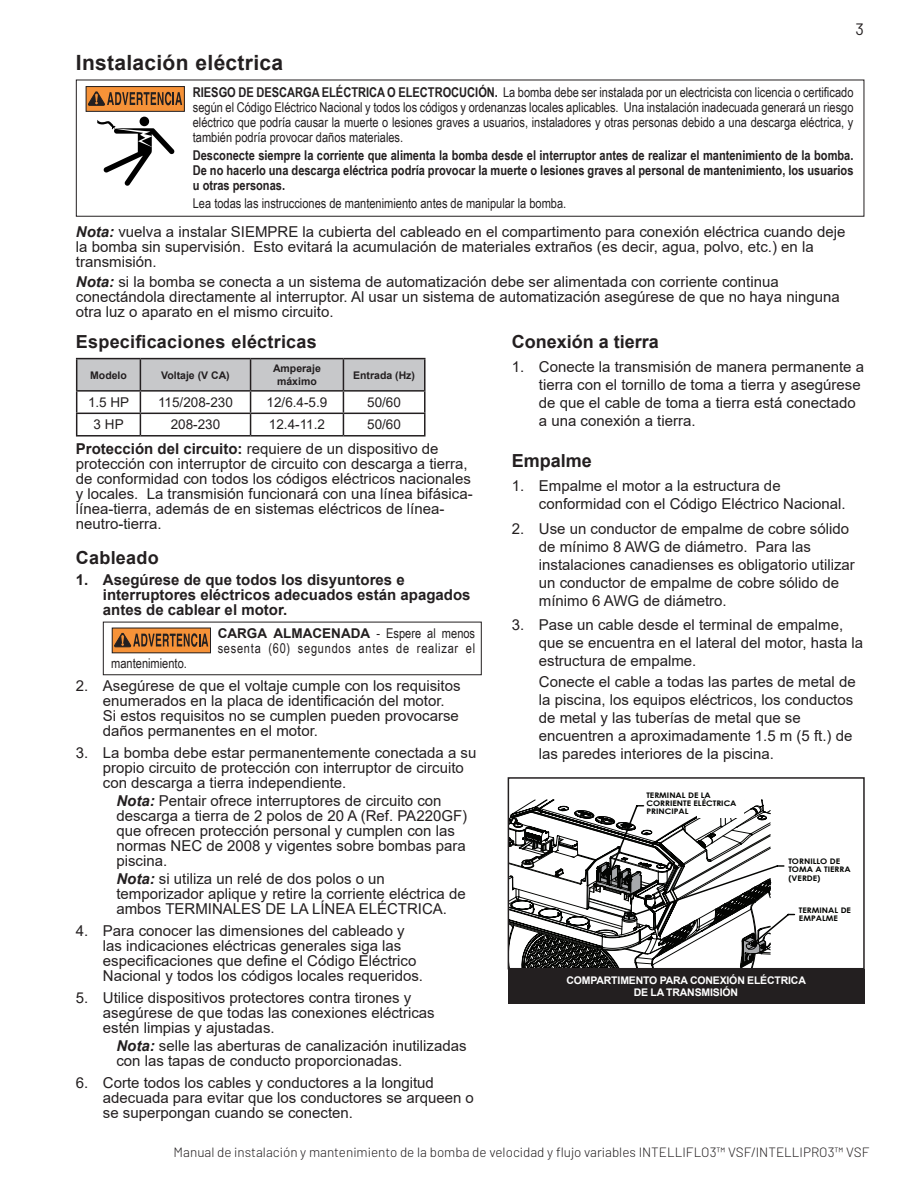
<style>
.page{position:relative;width:918px;height:1188px;background:#fff}
.page>*{position:absolute;margin:0;border:0;box-sizing:border-box;transform-origin:0 0}
.Head_1{font:700 21px "Arial";letter-spacing:.015em;color:#231f20}
.Head_1-2{font:700 18px "Arial";letter-spacing:.015em;color:#231f20}
._1__Level_text{font:700 18px "Arial";color:#231f20}
.t1{font:16.5px "Barlow";color:#231f20}
._1__Level_text-2{font:15px/15px "Arial";color:#231f20}
.t2{font:700 15px/15px "Arial";color:#231f20}
.NUMBERS{font:13.5px/15px "Arial Narrow";color:#231f20;text-align:justify}
.t3{font:700 13.5px/15px "Arial Narrow";color:#231f20;text-align:justify}
.t4{font:300 13.5px "Barlow";color:#231f20}
.NUMBERS-2{font:13.5px/15px "Arial Narrow";letter-spacing:.055em;color:#231f20}
.NUMBERS-3{font:13.5px "Arial";color:#231f20}
.t5{font:700 10.5px/12.6px "Arial";letter-spacing:-.015em;color:#fff;text-align:center}
.NUMBERS-4{font:700 10.5px/12.6px "Arial";color:#231f20;text-align:center}
.t6{font:700 7.65px/8.2px "Century Gothic";color:#040503;scale:1.11 1}
.s1{font-weight:700}
.s2{font-weight:700;font-style:italic}
.s3{font-family:"Arial";font-weight:700}
</style>
<div class="page">
<hr style="left:76px;top:358px;width:64px;height:1px;background:#231f20">
<hr style="left:140px;top:358px;width:111px;height:1px;background:#231f20">
<hr style="left:251px;top:358px;width:92px;height:1px;background:#231f20">
<hr style="left:343px;top:358px;width:83px;height:1px;background:#231f20">
<hr style="left:424px;top:359px;width:2px;height:31px;background:#231f20">
<hr style="left:343px;top:390px;width:83px;height:2px;background:#231f20">
<hr style="left:424px;top:392px;width:2px;height:21px;background:#231f20">
<hr style="left:343px;top:413px;width:83px;height:1px;background:#231f20">
<svg style="left:76px;top:359px;width:349px;height:76px"></svg>
<hr style="left:424px;top:414px;width:2px;height:21px;background:#231f20">
<hr style="left:76px;top:435px;width:64px;height:2px;background:#231f20">
<hr style="left:140px;top:435px;width:111px;height:2px;background:#231f20">
<hr style="left:251px;top:435px;width:92px;height:2px;background:#231f20">
<hr style="left:343px;top:435px;width:83px;height:2px;background:#231f20">
<div style="left:103px;top:622px;width:379px;height:53px;border:1px solid #231f20"></div>
<div style="left:112px;top:628px;width:99px;height:25px;background:#f69238"></div>
<svg style="left:114px;top:632px;width:94px;height:16px"></svg>
<div style="left:140px;top:117px;width:9px;height:9px;background:#000;border-radius:50%"></div>
<svg style="left:97px;top:120px;width:78px;height:66px"></svg>
<div style="left:86px;top:87px;width:98px;height:24px;background:#f69238"></div>
<div style="left:86px;top:86px;width:99px;height:26px;border:1px solid #231f20"></div>
<svg style="left:88px;top:91px;width:94px;height:15px"></svg>
<div style="left:76px;top:80px;width:788px;height:137px;border:1px solid #231f20"></div>
<svg style="left:511px;top:800px;width:285px;height:166px"></svg>
<div style="left:698px;top:786px;width:46px;height:32px;background:#fff"></div>
<div style="left:508px;top:777px;width:357px;height:192px;border:2px solid #231f20"></div>
<div style="left:508px;top:969px;width:356px;height:34px;background:#231f20"></div>
<p class="t1" style="left:855px;top:19px;width:10px">3</p>
<p class="Head_1" style="left:76px;top:47px;width:209px">Instalación eléctrica</p>
<p class="NUMBERS" style="left:193px;top:84px;width:662px"><span class="s1">RIESGO DE DESCARGA ELÉCTRICA O ELECTROCUCIÓN.</span> La bomba debe ser instalada por un electricista con licencia o certificado según el Código Eléctrico Nacional y todos los códigos y ordenanzas locales aplicables. Una instalación inadecuada generará un riesgo eléctrico que podría causar la muerte o lesiones graves a usuarios, instaladores y otras personas debido a una descarga eléctrica, y también podría provocar daños materiales.</p>
<p class="t3" style="left:193px;top:147px;width:662px">Desconecte siempre la corriente que alimenta la bomba desde el interruptor antes de realizar el mantenimiento de la bomba.<br>De no hacerlo una descarga eléctrica podría provocar la muerte o lesiones graves al personal de mantenimiento, los usuarios u otras personas.</p>
<p class="NUMBERS" style="left:193px;top:195px;width:375px">Lea todas las instrucciones de mantenimiento antes de manipular la bomba.</p>
<p class="_1__Level_text-2" style="left:76px;top:224px;width:771px"><span class="s2">Nota:</span> vuelva a instalar SIEMPRE la cubierta del cableado en el compartimento para conexión eléctrica cuando deje la bomba sin supervisión. Esto evitará la acumulación de materiales extraños (es decir, agua, polvo, etc.) en la transmisión.</p>
<p class="_1__Level_text-2" style="left:76px;top:275px;width:765px"><span class="s2">Nota:</span> si la bomba se conecta a un sistema de automatización debe ser alimentada con corriente continua conectándola directamente al interruptor. Al usar un sistema de automatización asegúrese de que no haya ninguna otra luz o aparato en el mismo circuito.</p>
<p class="_1__Level_text" style="left:512px;top:329px;width:149px">Conexión a tierra</p>
<p class="_1__Level_text-2" style="left:539px;top:357px;width:327px;line-height:18px;text-indent:-27px">1. Conecte la transmisión de manera permanente a tierra con el tornillo de toma a tierra y asegúrese de que el cable de toma a tierra está conectado a una conexión a tierra.</p>
<p class="_1__Level_text" style="left:512px;top:448px;width:82px">Empalme</p>
<p class="_1__Level_text-2" style="left:539px;top:476px;width:308px;line-height:18px;text-indent:-27px">1. Empalme el motor a la estructura de conformidad con el Código Eléctrico Nacional.</p>
<p class="_1__Level_text-2" style="left:539px;top:519px;width:317px;line-height:18px;text-indent:-27px">2. Use un conductor de empalme de cobre sólido de mínimo 8 AWG de diámetro. Para las instalaciones canadienses es obligatorio utilizar un conductor de empalme de cobre sólido de mínimo 6 AWG de diámetro.</p>
<p class="_1__Level_text-2" style="left:539px;top:616px;width:326px;line-height:18px;text-indent:-27px">3. Pase un cable desde el terminal de empalme, que se encuentra en el lateral del motor, hasta la estructura de empalme.</p>
<p class="_1__Level_text-2" style="left:539px;top:673px;width:318px;line-height:18px">Conecte el cable a todas las partes de metal de la piscina, los equipos eléctricos, los conductos de metal y las tuberías de metal que se encuentren a aproximadamente 1.5 m (5 ft.) de las paredes interiores de la piscina.</p>
<p class="Head_1-2" style="left:76px;top:329px;width:242px">Especificaciones eléctricas</p>
<p class="NUMBERS-4" style="left:90px;top:369px;width:38px">Modelo</p>
<p class="NUMBERS-4" style="left:161px;top:369px;width:70px">Voltaje (V CA)</p>
<p class="NUMBERS-4" style="left:273px;top:362px;width:49px">Amperaje máximo</p>
<p class="NUMBERS-4" style="left:353px;top:369px;width:63px">Entrada (Hz)</p>
<p class="NUMBERS-3" style="left:88px;top:393px;width:43px">1.5 HP</p>
<p class="NUMBERS-3" style="left:158px;top:393px;width:76px">115/208-230</p>
<p class="NUMBERS-3" style="left:267px;top:393px;width:62px">12/6.4-5.9</p>
<p class="NUMBERS-3" style="left:367px;top:393px;width:35px">50/60</p>
<p class="NUMBERS-3" style="left:94px;top:415px;width:32px">3 HP</p>
<p class="NUMBERS-3" style="left:171px;top:415px;width:51px">208-230</p>
<p class="NUMBERS-3" style="left:269px;top:415px;width:58px">12.4-11.2</p>
<p class="NUMBERS-3" style="left:367px;top:415px;width:35px">50/60</p>
<p class="_1__Level_text-2" style="left:76px;top:441px;width:398px"><span class="s1">Protección del circuito:</span> requiere de un dispositivo de protección con interruptor de circuito con descarga a tierra, de conformidad con todos los códigos eléctricos nacionales y locales. La transmisión funcionará con una línea bifásica&shy;línea-tierra, además de en sistemas eléctricos de línea&shy;neutro-tierra.</p>
<p class="Head_1-2" style="left:76px;top:545px;width:84px">Cableado</p>
<p class="t2" style="left:103px;top:572px;width:369px;text-indent:-27px">1. Asegúrese de que todos los disyuntores e interruptores eléctricos adecuados están apagados antes de cablear el motor.</p>
<p class="NUMBERS-2" style="left:218px;top:625px;width:259px"><span class="s3">CARGA ALMACENADA</span> - Espere al menos sesenta (60) segundos antes de realizar el</p>
<p class="NUMBERS" style="left:111px;top:655px;width:77px">mantenimiento.</p>
<p class="_1__Level_text-2" style="left:103px;top:678px;width:359px;text-indent:-27px">2. Asegúrese de que el voltaje cumple con los requisitos enumerados en la placa de identificación del motor.<br>Si estos requisitos no se cumplen pueden provocarse daños permanentes en el motor.</p>
<p class="_1__Level_text-2" style="left:103px;top:745px;width:375px;text-indent:-27px">3. La bomba debe estar permanentemente conectada a su propio circuito de protección con interruptor de circuito con descarga a tierra independiente.</p>
<p class="_1__Level_text-2" style="left:116px;top:793px;width:352px"><span class="s2">Nota:</span> Pentair ofrece interruptores de circuito con descarga a tierra de 2 polos de 20 A (Ref. PA220GF) que ofrecen protección personal y cumplen con las normas NEC de 2008 y vigentes sobre bombas para piscina.</p>
<p class="_1__Level_text-2" style="left:116px;top:871px;width:351px"><span class="s2">Nota:</span> si utiliza un relé de dos polos o un temporizador aplique y retire la corriente eléctrica de ambos TERMINALES DE LA LÍNEA ELÉCTRICA.</p>
<p class="_1__Level_text-2" style="left:103px;top:923px;width:322px;text-indent:-27px">4. Para conocer las dimensiones del cableado y las indicaciones eléctricas generales siga las especificaciones que define el Código Eléctrico Nacional y todos los códigos locales requeridos.</p>
<p class="_1__Level_text-2" style="left:103px;top:990px;width:333px;text-indent:-27px">5. Utilice dispositivos protectores contra tirones y asegúrese de que todas las conexiones eléctricas estén limpias y ajustadas.</p>
<p class="_1__Level_text-2" style="left:116px;top:1038px;width:352px"><span class="s2">Nota:</span> selle las aberturas de canalización inutilizadas con las tapas de conducto proporcionadas.</p>
<p class="_1__Level_text-2" style="left:103px;top:1075px;width:373px;text-indent:-27px">6. Corte todos los cables y conductores a la longitud adecuada para evitar que los conductores se arqueen o se superpongan cuando se conecten.</p>
<p class="t6" style="left:646px;top:790px;width:83px">TERMINAL DE LA<br>CORRIENTE ELÉCTRICA<br>PRINCIPAL</p>
<p class="t6" style="left:788px;top:857px;width:58px">TORNILLO DE<br>TOMA A TIERRA (VERDE)</p>
<p class="t6" style="left:799px;top:905px;width:48px">TERMINAL DE<br>EMPALME</p>
<p class="t5" style="left:566px;top:974px;width:241px">COMPARTIMENTO PARA CONEXIÓN ELÉCTRICA<br>DE LA TRANSMISIÓN</p>
<p class="t4" style="left:174px;top:1144px;width:697px">Manual de instalación y mantenimiento de la bomba de velocidad y flujo variables INTELLIFLO3™ VSF/INTELLIPRO3™ VSF</p>
</div>
